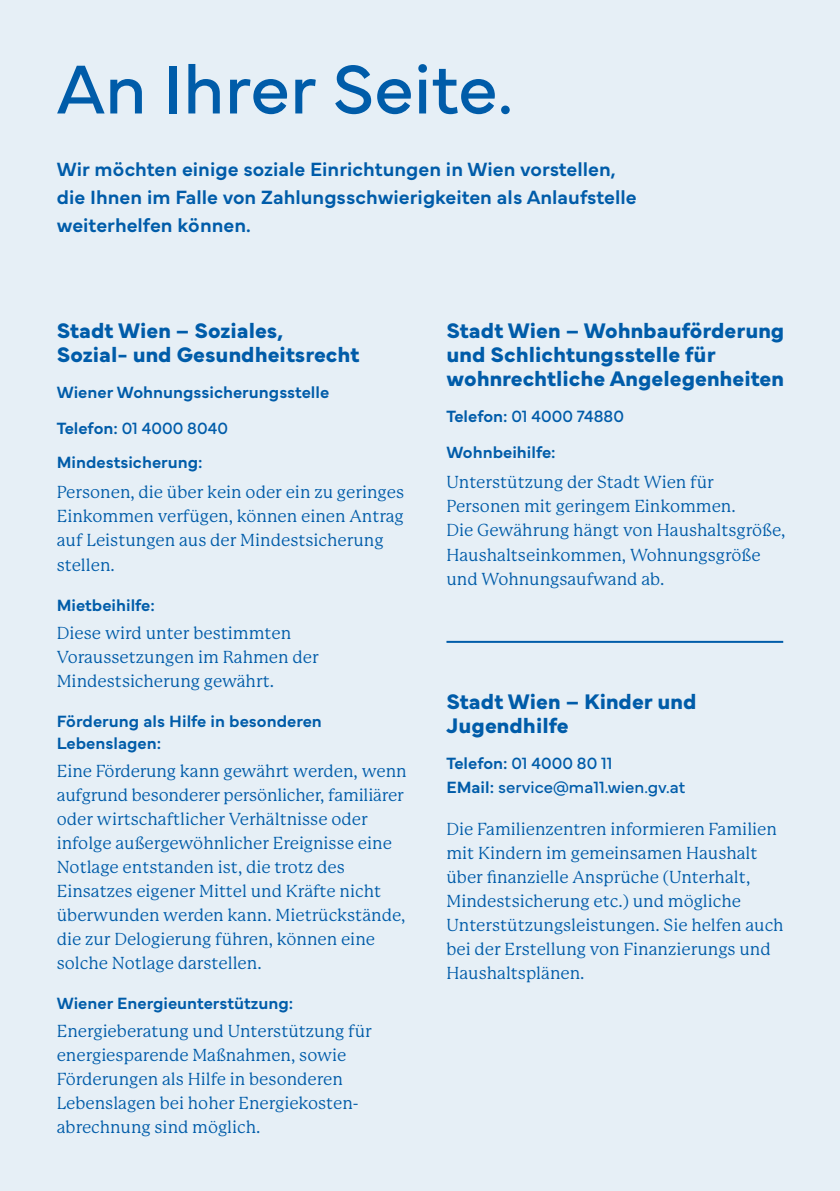
<style>
.page{position:relative;width:840px;height:1191px;background:#fff}
.page>*{position:absolute;margin:0;border:0;box-sizing:border-box;transform-origin:0 0}
.t1{font:72px "Mundial";color:#005ca9}
.t2{font:700 22px/24px "Mundial";color:#005ca9}
.t3{font:600 20px/28px "Mundial";color:#005ca9}
.t4{font:17px/24px "P22 Mackinac Pro";color:#005ca9}
.t5{font:600 17px/36px "Mundial";color:#005ca9}
.t6{font:17px/24px "Mundial";color:#005ca9}
.s1{font-weight:400}
.s2{font-weight:600}
</style>
<div class="page">
<div style="left:0;top:0;width:839px;height:1191px;background:#e6eff6"></div>
<hr style="left:446px;top:641px;width:336px;height:2px;background:#005ca9">
<h1 class="t1" style="left:57px;top:33px;width:457px">An Ihrer Seite.</h1>
<p class="t3" style="left:57px;top:154px;width:581px">Wir möchten einige soziale Einrichtungen in Wien vorstellen, die Ihnen im Falle von Zahlungsschwierigkeiten als Anlaufstelle weiterhelfen können.</p>
<p class="t2" style="left:57px;top:317px;width:304px">Stadt Wien – Soziales,<br>Sozial- und Gesundheitsrecht</p>
<p class="t5" style="left:57px;top:373px;width:274px">Wiener Wohnungssicherungsstelle<br>Telefon: <span class="s1">01 4000 8040</span></p>
<p class="t5" style="left:57px;top:443px;width:147px">Mindestsicherung:</p>
<p class="t4" style="left:57px;top:481px;width:348px">Personen, die über kein oder ein zu geringes Einkommen verfügen, können einen Antrag auf Leistungen aus der Mindestsicherung stellen.</p>
<p class="t5" style="left:57px;top:585px;width:100px">Mietbeihilfe:</p>
<p class="t4" style="left:57px;top:621px;width:263px">Diese wird unter bestimmten<br>Voraussetzungen im Rahmen der<br>Mindestsicherung gewährt.</p>
<p class="t5" style="left:57px;top:708px;width:266px;line-height:22px">Förderung als Hilfe in besonderen<br>Lebenslagen:</p>
<p class="t4" style="left:57px;top:759px;width:351px">Eine Förderung kann gewährt werden, wenn aufgrund besonderer persönlicher, familiärer oder wirtschaftlicher Verhältnisse oder infolge außergewöhnlicher Ereignisse eine Notlage entstanden ist, die trotz des Einsatzes eigener Mittel und Kräfte nicht überwunden werden kann. Mietrückstände, die zur Delogierung führen, können eine solche Notlage darstellen.</p>
<p class="t5" style="left:57px;top:983px;width:238px">Wiener Energieunterstützung:</p>
<p class="t4" style="left:57px;top:1019px;width:316px">Energieberatung und Unterstützung für energiesparende Maßnahmen, sowie Förderungen als Hilfe in besonderen Lebenslagen bei hoher Energiekosten&shy;abrechnung sind möglich.</p>
<p class="t2" style="left:446px;top:317px;width:339px">Stadt Wien – Wohnbauförderung und Schlichtungsstelle für wohnrechtliche Angelegenheiten</p>
<p class="t5" style="left:446px;top:397px;width:179px">Telefon: <span class="s1">01 4000 74880<br></span>Wohnbeihilfe:</p>
<p class="t4" style="left:446px;top:471px;width:340px">Unterstützung der Stadt Wien für Personen mit geringem Einkommen.<br>Die Gewährung hängt von Haushaltsgröße, Haushaltseinkommen, Wohnungsgröße und Wohnungsaufwand ab.</p>
<p class="t2" style="left:446px;top:687px;width:251px">Stadt Wien – Kinder und<br>Jugendhilfe</p>
<p class="t6" style="left:446px;top:749px;width:240px"><span class="s2">Telefon:</span> 01 4000 80 11<br><span class="s2">EMail:</span> service@ma11.wien.gv.at</p>
<p class="t4" style="left:446px;top:817px;width:338px">Die Familienzentren informieren Familien mit Kindern im gemeinsamen Haushalt über finanzielle Ansprüche (Unterhalt, Mindestsicherung etc.) und mögliche Unterstützungsleistungen. Sie helfen auch bei der Erstellung von Finanzierungs und Haushaltsplänen.</p>
</div>
